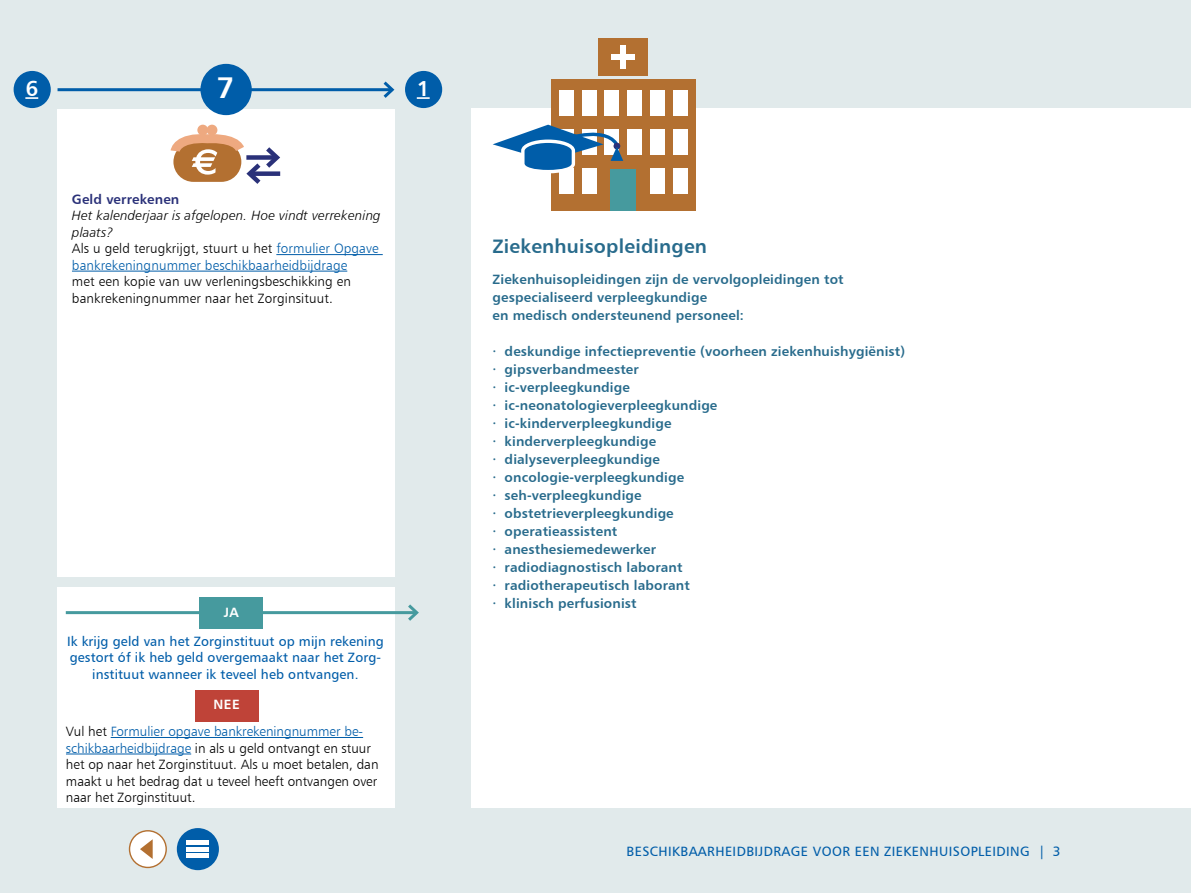
<style>
.page{position:relative;width:1191px;height:893px;background:#e1eaeb}
.page>*{position:absolute;margin:0;border:0;box-sizing:border-box;transform-origin:0 0}
.t1{font:30px "Humanist 777 BT Bold B";color:#fff}
.t2{font:21.75px "Humanist 777 BT Bold B";color:#fff}
.t3{font:19.5px "Humanist 777 BT Bold B";letter-spacing:.01em;color:#286b8c}
.t4{font:13.5px/18px "Humanist 777 BT Bold B";letter-spacing:.01em;color:#286b8c}
.t5{font:13.5px/16.5px "Humanist 777 BT Light B";color:#000}
.t6{font:13.5px/16.5px "Humanist 777 BT Roman B";letter-spacing:.01em;color:#005da9;text-align:center}
.t7{font:13.5px/16.5px "Humanist 777 BT Light B";letter-spacing:.01em;color:#005da9}
.t8{font:13.5px/16.5px "Humanist 777 BT Light Italic B";letter-spacing:.01em;color:#000}
.t9{font:13.5px "Humanist 777 BT Roman B";letter-spacing:.03em;color:#005da9}
.t10{font:13.5px "Humanist 777 BT Bold B";letter-spacing:.01em;color:#2a3179}
.t11{font:13.5px "Humanist 777 BT Bold B";color:#fff}
.s1{color:#000}
.s2{color:#005da9}
</style>
<div class="page">
<hr style="left:58px;top:88px;width:334px;height:3px;background:#005da9">
<svg style="left:380px;top:81px;width:15px;height:17px"></svg>
<div style="left:14px;top:71px;width:37px;height:37px;background:#005da9;border-radius:50%"></div>
<svg style="left:25px;top:97px;width:13px;height:2px"></svg>
<div style="left:405px;top:71px;width:37px;height:37px;background:#005da9;border-radius:50%"></div>
<svg style="left:417px;top:97px;width:13px;height:2px"></svg>
<div style="left:129px;top:831px;width:37px;height:36px;background:#fff;border-radius:50%"></div>
<div style="left:129px;top:830px;width:38px;height:38px;border:1px solid #b37031;border-radius:50%"></div>
<svg style="left:140px;top:839px;width:13px;height:20px"></svg>
<div style="left:177px;top:828px;width:42px;height:42px;background:#005da9;border-radius:50%"></div>
<div style="left:187px;top:840px;width:22px;height:5px;background:#fff"></div>
<hr style="left:187px;top:847px;width:22px;height:4px;background:#fff">
<div style="left:187px;top:853px;width:22px;height:5px;background:#fff"></div>
<div style="left:471px;top:109px;width:720px;height:699px;background:#fff"></div>
<div style="left:57px;top:109px;width:337px;height:467px;background:#fff"></div>
<div style="left:200px;top:64px;width:52px;height:51px;background:#005da9;border-radius:50%"></div>
<hr style="left:276px;top:254px;width:107px;height:1px;background:#005da9">
<hr style="left:72px;top:271px;width:275px;height:1px;background:#005da9">
<div style="left:57px;top:587px;width:337px;height:221px;background:#fff"></div>
<div style="left:195px;top:690px;width:63px;height:31px;background:#bf4338"></div>
<hr style="left:111px;top:737px;width:252px;height:1px;background:#005da9">
<hr style="left:66px;top:754px;width:125px;height:1px;background:#005da9">
<hr style="left:66px;top:611px;width:351px;height:3px;background:#469a9e">
<svg style="left:405px;top:604px;width:14px;height:17px"></svg>
<div style="left:200px;top:598px;width:63px;height:31px;background:#469a9e"></div>
<div style="left:197px;top:125px;width:11px;height:10px;background:#eea980;border-radius:50%"></div>
<div style="left:207px;top:125px;width:10px;height:10px;background:#eea980;border-radius:50%"></div>
<svg style="left:170px;top:137px;width:111px;height:47px"></svg>
<div style="left:551px;top:79px;width:144px;height:131px;background:#b37031"></div>
<div style="left:610px;top:169px;width:26px;height:41px;background:#469a9e"></div>
<div style="left:559px;top:90px;width:14px;height:26px;background:#fff"></div>
<div style="left:581px;top:90px;width:15px;height:26px;background:#fff"></div>
<div style="left:604px;top:90px;width:15px;height:26px;background:#fff"></div>
<div style="left:627px;top:90px;width:15px;height:26px;background:#fff"></div>
<div style="left:650px;top:90px;width:15px;height:26px;background:#fff"></div>
<div style="left:673px;top:90px;width:15px;height:26px;background:#fff"></div>
<div style="left:559px;top:169px;width:14px;height:25px;background:#fff"></div>
<div style="left:581px;top:169px;width:15px;height:25px;background:#fff"></div>
<div style="left:627px;top:129px;width:15px;height:25px;background:#fff"></div>
<div style="left:650px;top:129px;width:15px;height:25px;background:#fff"></div>
<div style="left:650px;top:169px;width:15px;height:25px;background:#fff"></div>
<div style="left:673px;top:129px;width:15px;height:25px;background:#fff"></div>
<div style="left:673px;top:169px;width:15px;height:25px;background:#fff"></div>
<div style="left:598px;top:39px;width:50px;height:37px;background:#b37031"></div>
<div style="left:612px;top:55px;width:23px;height:5px;background:#fff"></div>
<div style="left:620px;top:46px;width:6px;height:23px;background:#fff"></div>
<svg style="left:492px;top:124px;width:131px;height:51px"></svg>
<h1 class="t1" style="left:217px;top:69px;width:19px">7</h1>
<h2 class="t2" style="left:25px;top:74px;width:14px">6</h2>
<h2 class="t2" style="left:417px;top:74px;width:14px">1</h2>
<p class="t10" style="left:72px;top:190px;width:109px">Geld verrekenen</p>
<p class="t8" style="left:72px;top:207px;width:310px">Het kalenderjaar is afgelopen. Hoe vindt verrekening plaats?</p>
<p class="t7" style="left:72px;top:240px;width:308px"><span class="s1">Als u geld terugkrijgt, stuurt u het</span> formulier Opgave bankrekeningnummer beschikbaarheidbijdrage</p>
<p class="t5" style="left:72px;top:273px;width:281px">met een kopie van uw verleningsbeschikking en bankrekeningnummer naar het Zorginsituut.</p>
<p class="t11" style="left:224px;top:603px;width:16px">JA</p>
<p class="t6" style="left:67px;top:632px;width:318px">Ik krijg geld van het Zorginstituut op mijn rekening gestort óf ik heb geld overgemaakt naar het Zorg&shy;instituut wanneer ik teveel heb ontvangen.</p>
<p class="t11" style="left:214px;top:696px;width:28px">NEE</p>
<p class="t5" style="left:66px;top:723px;width:314px">Vul het <span class="s2">Formulier opgave bankrekeningnummer be&shy;schikbaarheidbijdrage</span> in als u geld ontvangt en stuur het op naar het Zorginstituut. Als u moet betalen, dan maakt u het bedrag dat u teveel heeft ontvangen over naar het Zorginstituut.</p>
<h3 class="t3" style="left:492px;top:234px;width:216px">Ziekenhuisopleidingen</h3>
<p class="t4" style="left:492px;top:270px;width:352px">Ziekenhuisopleidingen zijn de vervolgopleidingen tot gespecialiseerd verpleegkundige<br>en medisch ondersteunend personeel:</p>
<p class="t4" style="left:492px;top:342px;width:414px">· deskundige infectiepreventie (voorheen ziekenhuishygiënist) · gipsverbandmeester<br>· ic-verpleegkundige<br>· ic-neonatologieverpleegkundige<br>· ic-kinderverpleegkundige<br>· kinderverpleegkundige<br>· dialyseverpleegkundige<br>· oncologie-verpleegkundige<br>· seh-verpleegkundige<br>· obstetrieverpleegkundige<br>· operatieassistent<br>· anesthesiemedewerker<br>· radiodiagnostisch laborant<br>· radiotherapeutisch laborant<br>· klinisch perfusionist</p>
<p class="t9" style="left:626px;top:843px;width:435px">BESCHIKBAARHEIDBIJDRAGE VOOR EEN ZIEKENHUISOPLEIDING | 3</p>
</div>
